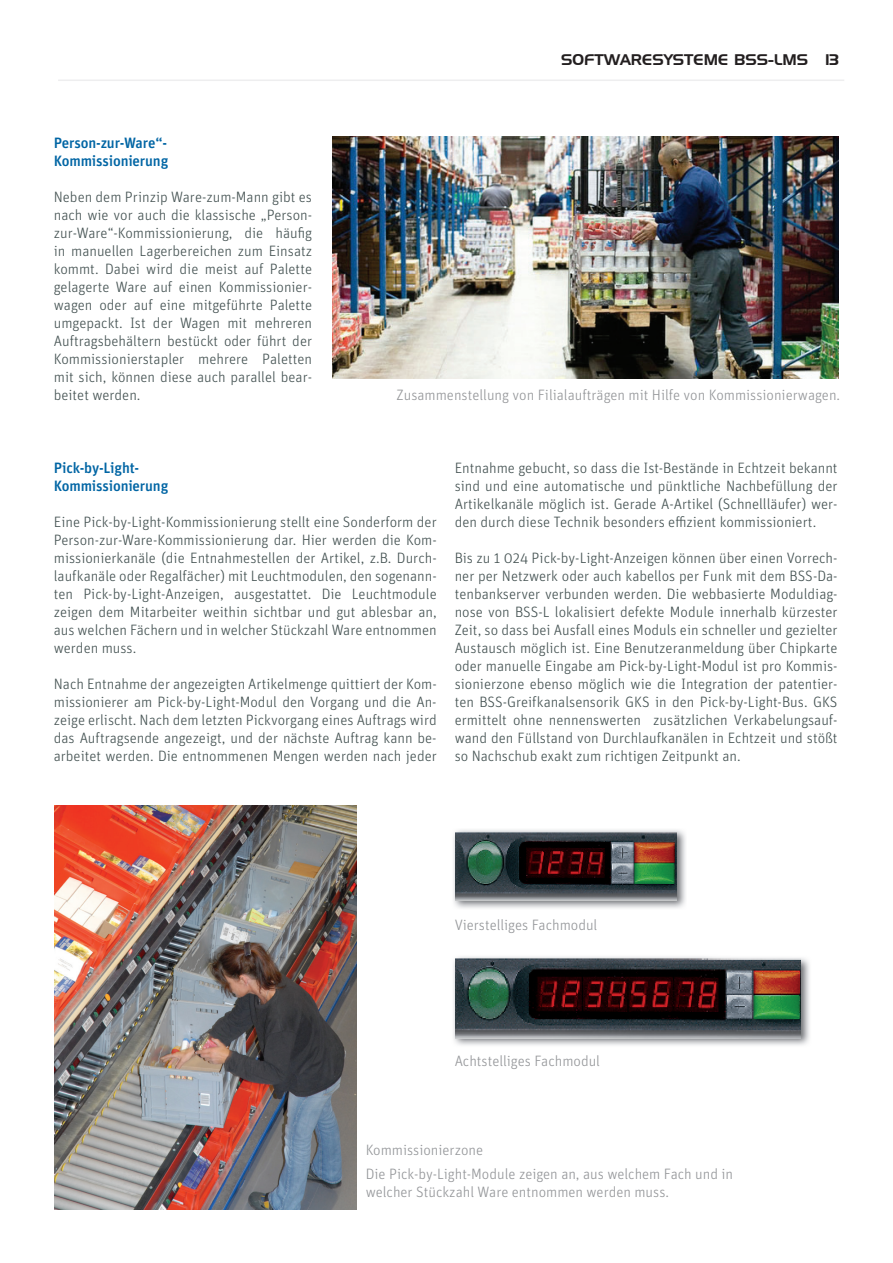
<style>
.page{position:relative;width:893px;height:1263px;background:#fff}
.page>*{position:absolute;margin:0;border:0;box-sizing:border-box;transform-origin:0 0}
.t1{font:300 15px/18px "Unit Pro";color:#435151;text-align:justify}
.t2{font:300 15px/18px "Unit Pro";color:#939598}
.t3{font:500 15px/18px "Unit Pro";letter-spacing:-.01em;color:#0065a4}
.t4{font:15px "Handel Gothic BT";color:#231f20}
</style>
<div class="page">
<hr style="left:58px;top:80px;width:786px;height:1px;background:#eeeeef">
<img style="left:333px;top:136px;width:506px;height:242px">
<img style="left:453px;top:830px;width:233px;height:78px">
<img style="left:455px;top:832px;width:221px;height:68px">
<img style="left:453px;top:956px;width:357px;height:89px">
<img style="left:455px;top:958px;width:346px;height:80px">
<img style="left:55px;top:806px;width:302px;height:403px">
<p class="t3" style="left:54px;top:133px;width:116px">Person-zur-Ware“-<br>Kommissionierung</p>
<p class="t1" style="left:54px;top:188px;width:260px">Neben dem Prinzip Ware-zum-Mann gibt es nach wie vor auch die klassische „Person&shy;zur-Ware“-Kommissionierung, die häufig in manuellen Lagerbereichen zum Einsatz kommt. Dabei wird die meist auf Palette gelagerte Ware auf einen Kommissionier&shy;wagen oder auf eine mitgeführte Palette umgepackt. Ist der Wagen mit mehreren Auftragsbehältern bestückt oder führt der Kommissionierstapler mehrere Paletten mit sich, können diese auch parallel bear&shy;beitet werden.</p>
<p class="t4" style="left:561px;top:51px;width:279px">SOFTWARESYSTEME BSS-LMS 13</p>
<p class="t2" style="left:397px;top:386px;width:445px">Zusammenstellung von Filialaufträgen mit Hilfe von Kommissionierwagen.</p>
<p class="t3" style="left:54px;top:458px;width:116px">Pick-by-Light-<br>Kommissionierung</p>
<p class="t1" style="left:54px;top:513px;width:384px">Eine Pick-by-Light-Kommissionierung stellt eine Sonderform der Person-zur-Ware-Kommissionierung dar. Hier werden die Kom&shy;missionierkanäle (die Entnahmestellen der Artikel, z.B. Durch&shy;laufkanäle oder Regalfächer) mit Leuchtmodulen, den sogenann&shy;ten Pick-by-Light-Anzeigen, ausgestattet. Die Leuchtmodule zeigen dem Mitarbeiter weithin sichtbar und gut ablesbar an, aus welchen Fächern und in welcher Stückzahl Ware entnommen werden muss.</p>
<p class="t1" style="left:54px;top:675px;width:384px">Nach Entnahme der angezeigten Artikelmenge quittiert der Kom&shy;missionierer am Pick-by-Light-Modul den Vorgang und die An&shy;zeige erlischt. Nach dem letzten Pickvorgang eines Auftrags wird das Auftragsende angezeigt, und der nächste Auftrag kann be&shy;arbeitet werden. Die entnommenen Mengen werden nach jeder</p>
<p class="t1" style="left:455px;top:459px;width:384px">Entnahme gebucht, so dass die Ist-Bestände in Echtzeit bekannt sind und eine automatische und pünktliche Nachbefüllung der Artikelkanäle möglich ist. Gerade A-Artikel (Schnellläufer) wer&shy;den durch diese Technik besonders effizient kommissioniert.</p>
<p class="t1" style="left:455px;top:549px;width:384px">Bis zu 1 024 Pick-by-Light-Anzeigen können über einen Vorrech&shy;ner per Netzwerk oder auch kabellos per Funk mit dem BSS-Da&shy;tenbankserver verbunden werden. Die webbasierte Moduldiag&shy;nose von BSS-L lokalisiert defekte Module innerhalb kürzester Zeit, so dass bei Ausfall eines Moduls ein schneller und gezielter Austausch möglich ist. Eine Benutzeranmeldung über Chipkarte oder manuelle Eingabe am Pick-by-Light-Modul ist pro Kommis&shy;sionierzone ebenso möglich wie die Integration der patentier&shy;ten BSS-Greifkanalsensorik GKS in den Pick-by-Light-Bus. GKS ermittelt ohne nennenswerten zusätzlichen Verkabelungsauf&shy;wand den Füllstand von Durchlaufkanälen in Echtzeit und stößt so Nachschub exakt zum richtigen Zeitpunkt an.</p>
<p class="t2" style="left:455px;top:916px;width:144px">Vierstelliges Fachmodul</p>
<p class="t2" style="left:455px;top:1052px;width:147px">Achtstelliges Fachmodul</p>
<p class="t2" style="left:366px;top:1140px;width:119px">Kommissionierzone</p>
<p class="t2" style="left:366px;top:1165px;width:369px">Die Pick-by-Light-Module zeigen an, aus welchem Fach und in welcher Stückzahl Ware entnommen werden muss.</p>
</div>
